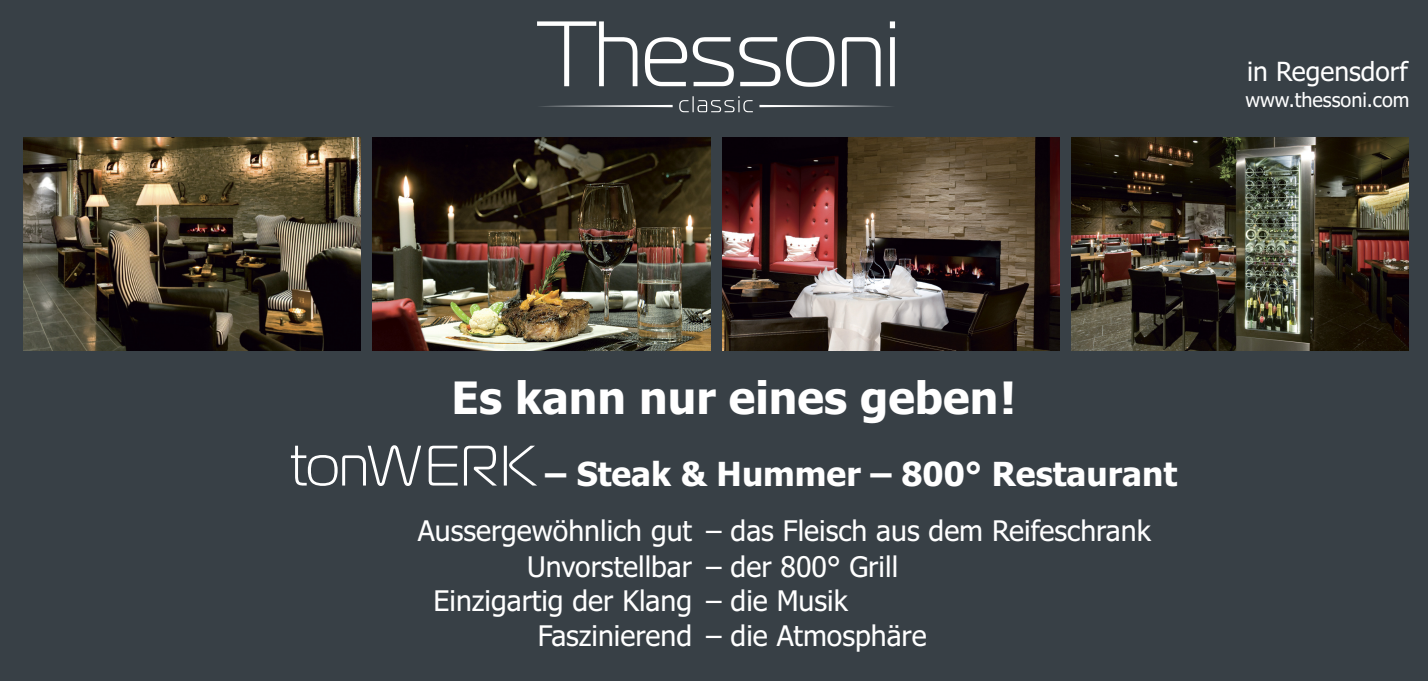
<style>
.page{position:relative;width:1428px;height:681px;background:#fff}
.page>*{position:absolute;margin:0;border:0;box-sizing:border-box;transform-origin:0 0}
.t1{font:700 44.7px "Tahoma";color:#fff}
.t2{font:700 33.22px "Tahoma";color:#fff}
.t3{font:28.42px "Tahoma";color:#fff}
.t4{font:26.4px "Tahoma";color:#fff}
.t5{font:19.8px "Tahoma";color:#fff}
.s1{font-family:"Magistral C";font-weight:400;font-size:56.85px}
</style>
<div class="page">
<div style="left:0;top:0;width:1427px;height:680px;background:#384046"></div>
<svg style="left:537px;top:21px;width:357px;height:66px"></svg>
<svg style="left:679px;top:96px;width:73px;height:16px"></svg>
<svg style="left:540px;top:105px;width:132px;height:2px"></svg>
<svg style="left:759px;top:105px;width:133px;height:2px"></svg>
<img style="left:24px;top:138px;width:337px;height:212px">
<img style="left:1071px;top:138px;width:337px;height:212px">
<img style="left:373px;top:138px;width:337px;height:212px">
<img style="left:722px;top:138px;width:337px;height:212px">
<p class="t4" style="left:1246px;top:56px;width:162px">in Regensdorf</p>
<p class="t5" style="left:1245px;top:89px;width:166px">www.thessoni.com</p>
<h1 class="t1" style="left:451px;top:372px;width:565px">Es kann nur eines geben!</h1>
<p class="t2" style="left:290px;top:454px;width:888px"><span class="s1">tonWERK</span> – Steak &amp; Hummer – 800° Restaurant</p>
<p class="t3" style="left:418px;top:514px;width:734px">Aussergewöhnlich gut – das Fleisch aus dem Reifeschrank</p>
<p class="t3" style="left:527px;top:550px;width:372px">Unvorstellbar – der 800° Grill</p>
<p class="t3" style="left:433px;top:584px;width:416px">Einzigartig der Klang – die Musik</p>
<p class="t3" style="left:537px;top:619px;width:390px">Faszinierend – die Atmosphäre</p>
</div>
